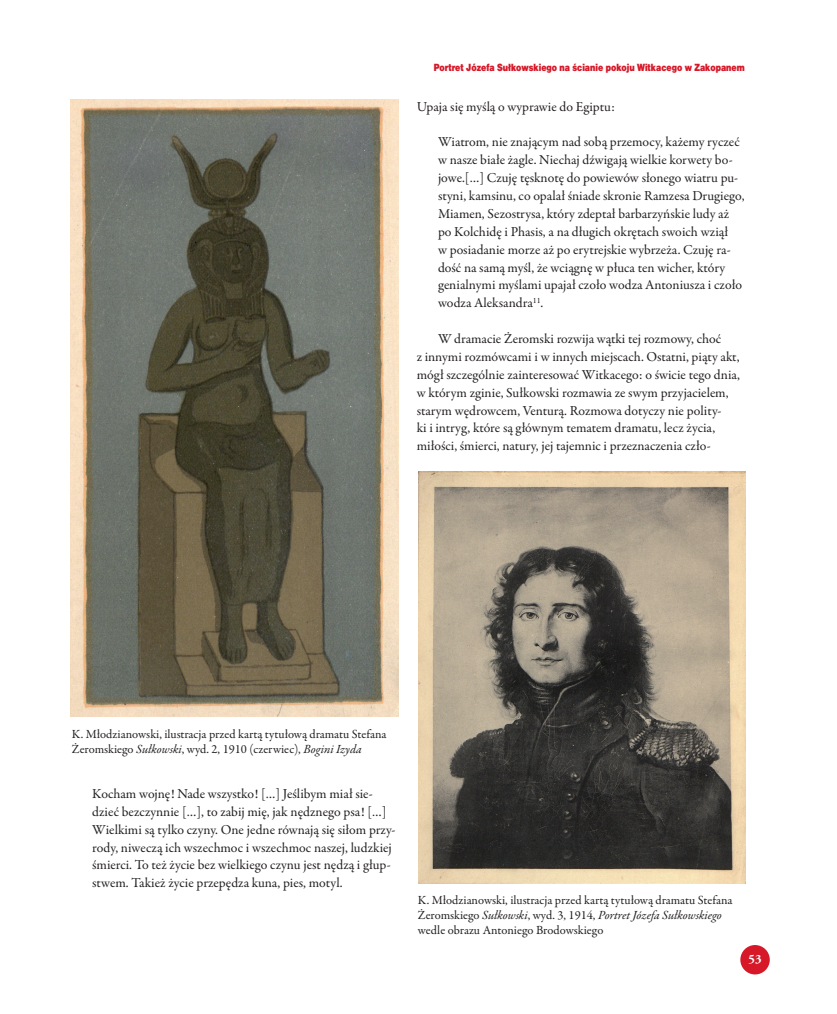
<style>
.page{position:relative;width:837px;height:1014px;background:#fff}
.page>*{position:absolute;margin:0;border:0;box-sizing:border-box;transform-origin:0 0}
.t1{font:13.75px/17.9px "Garamond Premr Pro";color:#231f20}
.t2{font:12.5px/15px "Garamond Premr Pro";color:#231f20}
.t3{font:700 12.5px "Adobe Garamond Pro";color:#fff}
.t4{font:10px "Switzer C Cnd EFN Black";color:#d61828}
.s1{font-style:italic}
</style>
<div class="page">
<div style="left:740px;top:944px;width:29px;height:30px;background:#d61828;border-radius:50%"></div>
<img style="left:71px;top:99px;width:327px;height:617px">
<img style="left:418px;top:471px;width:327px;height:412px">
<p class="t4" style="left:433px;top:61px;width:312px">Portret Józefa Sułkowskiego na ścianie pokoju Witkacego w Zakopanem</p>
<p class="t1" style="left:416px;top:98px;width:199px">Upaja się myślą o wyprawie do Egiptu:</p>
<p class="t1" style="left:438px;top:133px;width:308px">Wiatrom, nie znającym nad sobą przemocy, każemy ryczeć w nasze białe żagle. Niechaj dźwigają wielkie korwety bo&shy;jowe.[…] Czuję tęsknotę do powiewów słonego wiatru pu&shy;styni, kamsinu, co opalał śniade skronie Ramzesa Drugiego, Miamen, Sezostrysa, który zdeptał barbarzyńskie ludy aż po Kolchidę i Phasis, a na długich okrętach swoich wziął<br>w posiadanie morze aż po erytrejskie wybrzeża. Czuję ra&shy;dość na samą myśl, że wciągnę w płuca ten wicher, który genialnymi myślami upajał czoło wodza Antoniusza i czoło wodza Aleksandra<sup>11</sup>.</p>
<p class="t1" style="left:416px;top:330px;width:325px;text-indent:21px">W dramacie Żeromski rozwija wątki tej rozmowy, choć<br>z innymi rozmówcami i w innych miejscach. Ostatni, piąty akt, mógł szczególnie zainteresować Witkacego: o świcie tego dnia, w którym zginie, Sułkowski rozmawia ze swym przyjacielem, starym wędrowcem, Venturą. Rozmowa dotyczy nie polity-<br>ki i intryg, które są głównym tematem dramatu, lecz życia, miłości, śmierci, natury, jej tajemnic i przeznaczenia czło-</p>
<p class="t2" style="left:72px;top:727px;width:316px">K. Młodzianowski, ilustracja przed kartą tytułową dramatu Stefana<br>Żeromskiego <span class="s1">Sułkowski</span>, wyd. 2, 1910 (czerwiec), <span class="s1">Bogini Izyda</span></p>
<p class="t1" style="left:92px;top:785px;width:305px">Kocham wojnę! Nade wszystko! […] Jeślibym miał sie&shy;dzieć bezczynnie […], to zabij mię, jak nędznego psa! […] Wielkimi są tylko czyny. One jedne równają się siłom przy&shy;rody, niweczą ich wszechmoc i wszechmoc naszej, ludzkiej śmierci. To też życie bez wielkiego czynu jest nędzą i głup&shy;stwem. Takież życie przepędza kuna, pies, motyl.</p>
<p class="t2" style="left:417px;top:892px;width:316px">K. Młodzianowski, ilustracja przed kartą tytułową dramatu Stefana<br>Żeromskiego <span class="s1">Sułkowski</span>, wyd. 3, 1914, <span class="s1">Portret Józefa Sułkowskiego </span>wedle obrazu Antoniego Brodowskiego</p>
<p class="t3" style="left:748px;top:951px;width:15px">53</p>
</div>
